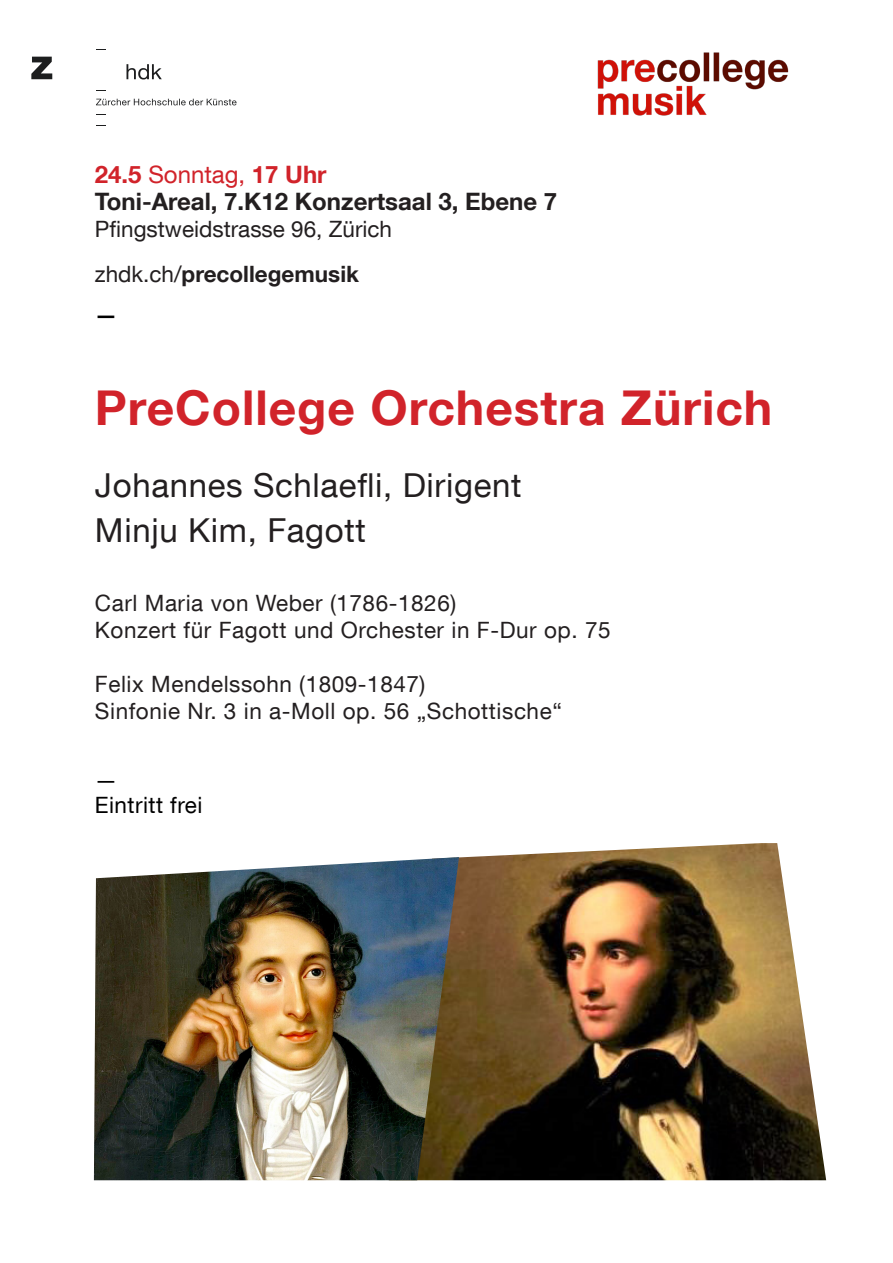
<style>
.page{position:relative;width:893px;height:1263px;background:#fff}
.page>*{position:absolute;margin:0;border:0;box-sizing:border-box;transform-origin:0 0}
.Absatzformat_1{font:700 48px "Helvetica Neue LT Com";letter-spacing:.02em;color:#d1232a}
.Absatzformat_1-2{font:33px "Helvetica Neue LT Com";letter-spacing:.02em;color:#231f20}
.t1{font:700 24px "Helvetica Neue LT Com";color:#231f20}
.t2{font:700 24px "Helvetica Neue LT Com";color:#d1232a}
.Absatzformat_1-3{font:22.5px "Helvetica Neue LT Com";letter-spacing:.025em;color:#231f20}
.Absatzformat_1-4{font:22.5px "Helvetica Neue LT Com";color:#231f20}
.t3{font:700 22.5px "Helvetica Neue LT Com";color:#231f20}
.Absatzformat_1-5{font:22.5px "Helvetica Neue LT Com";letter-spacing:.02em;color:#000}
.Absatzformat_1-6{font:700 22.5px "Helvetica Neue LT Com";color:#000}
.Absatzformat_1-7{font:22.5px "Helvetica Neue LT Com Roman 2";color:#000}
.s1{font-weight:400}
</style>
<div class="page">
<svg style="left:31px;top:57px;width:131px;height:22px"></svg>
<svg style="left:96px;top:99px;width:141px;height:6px"></svg>
<img style="left:459px;top:843px;width:367px;height:337px">
<img style="left:94px;top:857px;width:365px;height:323px">
<img style="left:597px;top:52px;width:192px;height:64px">
<p class="t2" style="left:95px;top:159px;width:233px">24.5 <span class="s1">Sonntag,</span> 17 Uhr</p>
<p class="t1" style="left:95px;top:186px;width:464px">Toni-Areal, 7.K12 Konzertsaal 3, Ebene 7</p>
<p class="Absatzformat_1-4" style="left:95px;top:215px;width:299px">Pfingstweidstrasse 96, Zürich</p>
<p class="t3" style="left:95px;top:260px;width:266px"><span class="s1">zhdk.ch/</span>precollegemusik</p>
<p class="Absatzformat_1-6" style="left:95px;top:301px;width:24px">—</p>
<p class="Absatzformat_1" style="left:95px;top:377px;width:679px">PreCollege Orchestra Zürich</p>
<p class="Absatzformat_1-2" style="left:95px;top:465px;width:428px">Johannes Schlaefli, Dirigent</p>
<p class="Absatzformat_1-2" style="left:95px;top:510px;width:272px">Minju Kim, Fagott</p>
<p class="Absatzformat_1-3" style="left:95px;top:589px;width:363px">Carl Maria von Weber (1786-1826)</p>
<p class="Absatzformat_1-3" style="left:95px;top:616px;width:517px">Konzert für Fagott und Orchester in F-Dur op. 75</p>
<p class="Absatzformat_1-3" style="left:95px;top:670px;width:332px">Felix Mendelssohn (1809-1847)</p>
<p class="Absatzformat_1-3" style="left:95px;top:697px;width:468px">Sinfonie Nr. 3 in a-Moll op. 56 „Schottische“</p>
<p class="Absatzformat_1-7" style="left:95px;top:766px;width:24px">—</p>
<p class="Absatzformat_1-5" style="left:95px;top:791px;width:109px">Eintritt frei</p>
</div>
